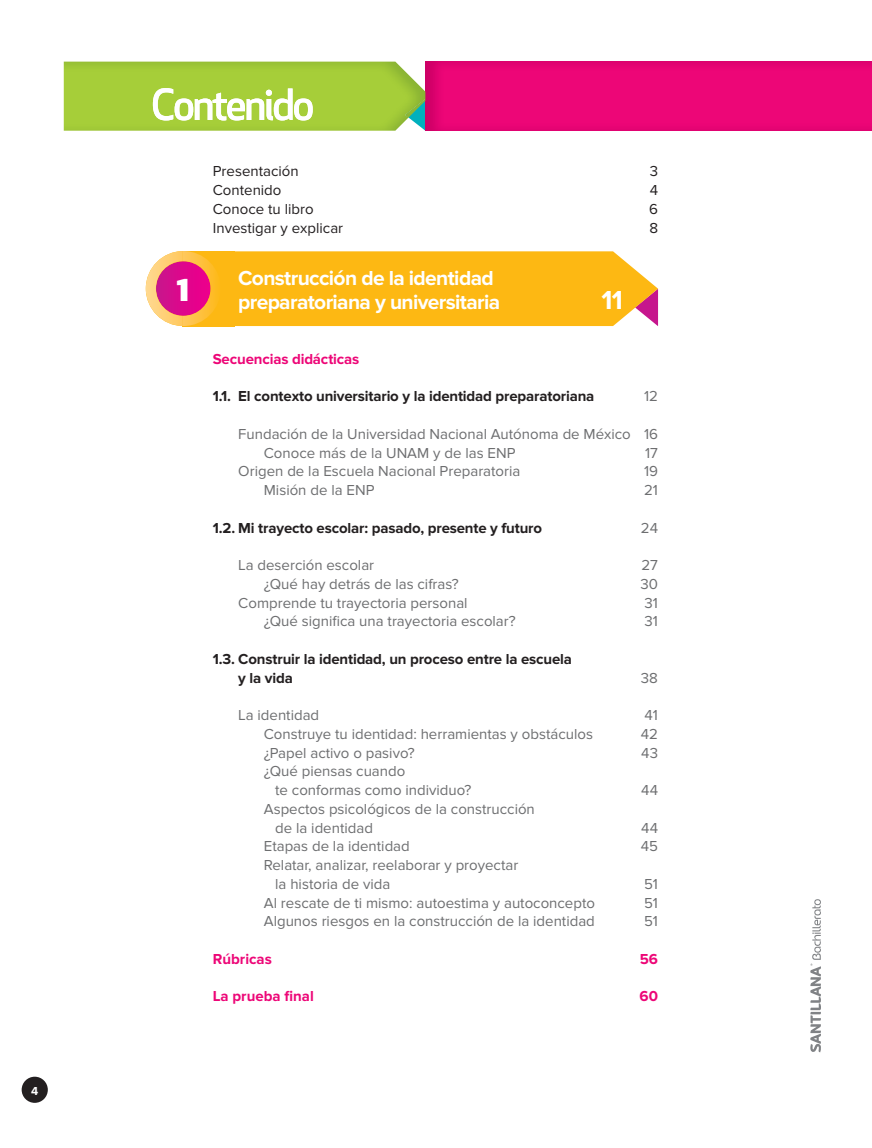
<style>
.page{position:relative;width:872px;height:1148px;background:#fff}
.page>*{position:absolute;margin:0;border:0;box-sizing:border-box;transform-origin:0 0}
.t1{font:800 34.5px "Apex New";color:#fff}
.t2{font:700 27px "Proxima Nova";color:#fff}
.t3{font:700 21px/24px "Proxima Nova";letter-spacing:-.03em;color:#fff}
.t4{font:15px/18.8px "Proxima Nova";color:#6d6e70}
.t5{font:700 15px/18.8px "Proxima Nova";letter-spacing:-.01em;color:#231f20}
.t6{font:15px "Proxima Nova";color:#231f20}
.t7{font:700 15px "Proxima Nova";letter-spacing:-.01em;color:#ed0677}
.t8{font:700 12px "Proxima Nova";color:#fff}
</style>
<div class="page">
<img style="left:64px;top:62px;width:808px;height:69px">
<img style="left:405px;top:99px;width:20px;height:19px">
<img style="left:294px;top:98px;width:19px;height:22px">
<img style="left:274px;top:88px;width:18px;height:32px">
<img style="left:227px;top:98px;width:18px;height:22px">
<img style="left:212px;top:93px;width:15px;height:27px">
<img style="left:175px;top:98px;width:18px;height:22px">
<img style="left:153px;top:88px;width:20px;height:32px">
<img style="left:266px;top:99px;width:7px;height:21px">
<img style="left:247px;top:98px;width:17px;height:22px">
<img style="left:195px;top:98px;width:17px;height:22px">
<svg style="left:266px;top:90px;width:6px;height:6px"></svg>
<svg style="left:146px;top:251px;width:512px;height:75px;background:#fab02b"></svg>
<div style="left:22px;top:1077px;width:26px;height:26px;background:#231f20;border-radius:50%"></div>
<svg style="left:810px;top:899px;width:11px;height:153px"></svg>
<p class="t8" style="left:31px;top:1087px;width:9px">4</p>
<p class="t6" style="left:213px;top:166px;width:87px">Presentación</p>
<p class="t6" style="left:649px;top:166px;width:10px">3</p>
<p class="t6" style="left:213px;top:185px;width:70px">Contenido</p>
<p class="t6" style="left:649px;top:185px;width:10px">4</p>
<p class="t6" style="left:213px;top:204px;width:102px">Conoce tu libro</p>
<p class="t6" style="left:649px;top:204px;width:10px">6</p>
<p class="t6" style="left:213px;top:223px;width:132px">Investigar y explicar</p>
<p class="t6" style="left:649px;top:223px;width:10px">8</p>
<h1 class="t1" style="left:177px;top:269px;width:14px">1</h1>
<h3 class="t3" style="left:238px;top:268px;width:263px">Construcción de la identidad preparatoriana y universitaria</h3>
<h2 class="t2" style="left:601px;top:291px;width:23px">11</h2>
<p class="t7" style="left:213px;top:354px;width:148px">Secuencias didácticas</p>
<p class="t5" style="left:213px;top:388px;width:383px">1.1. El contexto universitario y la identidad preparatoriana</p>
<p class="t4" style="left:644px;top:388px;width:15px">12</p>
<p class="t4" style="left:264px;top:426px;width:396px;text-indent:-26px">Fundación de la Universidad Nacional Autónoma de México 16<br>Conoce más de la UNAM y de las ENP</p>
<p class="t4" style="left:645px;top:445px;width:14px">17</p>
<p class="t4" style="left:238px;top:463px;width:284px">Origen de la Escuela Nacional Preparatoria</p>
<p class="t4" style="left:644px;top:463px;width:15px">19</p>
<p class="t4" style="left:264px;top:482px;width:112px">Misión de la ENP</p>
<p class="t4" style="left:644px;top:482px;width:15px">21</p>
<p class="t5" style="left:213px;top:520px;width:331px">1.2. Mi trayecto escolar: pasado, presente y futuro</p>
<p class="t4" style="left:641px;top:520px;width:19px">24</p>
<p class="t4" style="left:238px;top:557px;width:137px">La deserción escolar</p>
<p class="t4" style="left:641px;top:557px;width:18px">27</p>
<p class="t4" style="left:264px;top:576px;width:196px">¿Qué hay detrás de las cifras?</p>
<p class="t4" style="left:640px;top:576px;width:19px">30</p>
<p class="t4" style="left:238px;top:595px;width:231px">Comprende tu trayectoria personal</p>
<p class="t4" style="left:644px;top:595px;width:15px">31</p>
<p class="t4" style="left:264px;top:613px;width:253px">¿Qué significa una trayectoria escolar?</p>
<p class="t4" style="left:644px;top:613px;width:15px">31</p>
<p class="t5" style="left:238px;top:651px;width:335px;text-indent:-26px">1.3. Construir la identidad, un proceso entre la escuela y la vida</p>
<p class="t4" style="left:641px;top:670px;width:19px">38</p>
<p class="t4" style="left:238px;top:707px;width:82px">La identidad</p>
<p class="t4" style="left:644px;top:707px;width:15px">41</p>
<p class="t4" style="left:264px;top:726px;width:331px">Construye tu identidad: herramientas y obstáculos</p>
<p class="t4" style="left:641px;top:726px;width:19px">42</p>
<p class="t4" style="left:264px;top:745px;width:152px">¿Papel activo o pasivo?</p>
<p class="t4" style="left:641px;top:745px;width:18px">43</p>
<p class="t4" style="left:275px;top:763px;width:198px;text-indent:-11px">¿Qué piensas cuando<br>te conformas como individuo?</p>
<p class="t4" style="left:641px;top:782px;width:18px">44</p>
<p class="t4" style="left:275px;top:801px;width:261px;text-indent:-11px">Aspectos psicológicos de la construcción de la identidad</p>
<p class="t4" style="left:641px;top:820px;width:18px">44</p>
<p class="t4" style="left:264px;top:838px;width:147px">Etapas de la identidad</p>
<p class="t4" style="left:641px;top:838px;width:19px">45</p>
<p class="t4" style="left:275px;top:857px;width:245px;text-indent:-11px">Relatar, analizar, reelaborar y proyectar la historia de vida</p>
<p class="t4" style="left:644px;top:876px;width:15px">51</p>
<p class="t4" style="left:264px;top:895px;width:333px">Al rescate de ti mismo: autoestima y autoconcepto</p>
<p class="t4" style="left:644px;top:895px;width:15px">51</p>
<p class="t4" style="left:264px;top:913px;width:332px">Algunos riesgos en la construcción de la identidad</p>
<p class="t4" style="left:644px;top:913px;width:15px">51</p>
<p class="t7" style="left:213px;top:954px;width:61px">Rúbricas</p>
<p class="t7" style="left:639px;top:954px;width:20px">56</p>
<p class="t7" style="left:213px;top:991px;width:102px">La prueba final</p>
<p class="t7" style="left:639px;top:991px;width:20px">60</p>
</div>
